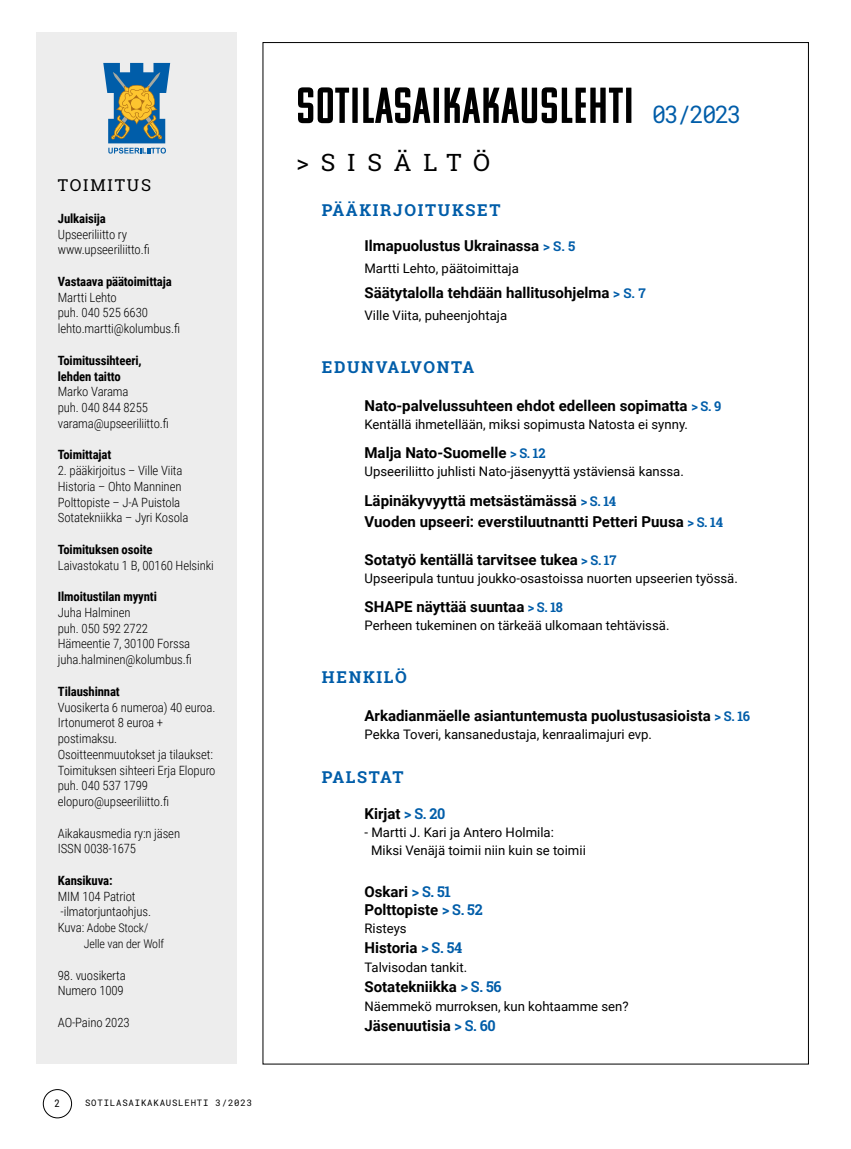
<style>
.page{position:relative;width:851px;height:1149px;background:#fff}
.page>*{position:absolute;margin:0;border:0;box-sizing:border-box;transform-origin:0 0}
.t1{font:24.3px "Roboto Mono";letter-spacing:-.06em;color:#005da9;scale:.96 1}
.t2{font:24px "Roboto Slab";letter-spacing:.5em;color:#000}
.t3{font:700 16.5px "Roboto Slab";letter-spacing:.1em;color:#005da9}
.t4{font:16.5px "Roboto Slab";letter-spacing:.11em;color:#000}
.t5{font:700 16.5px "Roboto Slab";letter-spacing:.065em;color:#005da9}
.t6{font:700 15px/21px "Roboto";color:#000}
.t7{font:13.2px/18px "Roboto";color:#000}
.t8{font:300 12.75px/15.8px "Roboto Condensed";letter-spacing:-.01em;color:#000}
.t9{font:700 12.75px/15.8px "Roboto Condensed";letter-spacing:-.01em;color:#000}
.t10{font:300 12px/15.8px "Roboto Condensed";letter-spacing:-.01em;color:#000}
.t11{font:10.5px "Roboto Condensed";color:#000}
.t12{font:9px "Roboto Mono";letter-spacing:.09em;color:#000}
.s1{font-size:12.75px}
.s2{font-family:"Roboto Slab";font-size:13.5px;color:#005da9}
.s3{font-family:"Roboto Slab";color:#005da9}
</style>
<div class="page">
<div style="left:37px;top:33px;width:200px;height:1030px;background:#ededed"></div>
<svg style="left:298px;top:87px;width:333px;height:36px"></svg>
<svg style="left:103px;top:63px;width:67px;height:90px"></svg>
<div style="left:43px;top:1088px;width:29px;height:29px;border:1px solid #000;border-radius:50%"></div>
<p class="t4" style="left:58px;top:174px;width:95px">TOIMITUS</p>
<p class="t9" style="left:58px;top:210px;width:50px">Julkaisija</p>
<p class="t8" style="left:58px;top:226px;width:93px">Upseeriliitto ry www.upseeriliitto.fi</p>
<p class="t9" style="left:58px;top:273px;width:115px">Vastaava päätoimittaja</p>
<p class="t8" style="left:58px;top:289px;width:124px">Martti Lehto<br>puh. 040 525 6630 lehto.martti@kolumbus.fi</p>
<p class="t9" style="left:58px;top:352px;width:85px">Toimitussihteeri, lehden taitto</p>
<p class="t8" style="left:58px;top:383px;width:112px">Marko Varama<br>puh. 040 844 8255 varama@upseeriliitto.fi</p>
<p class="t9" style="left:58px;top:446px;width:55px">Toimittajat</p>
<p class="t8" style="left:58px;top:462px;width:132px">2. pääkirjoitus – Ville Viita<br>Historia – Ohto Manninen<br>Polttopiste – J-A Puistola<br>Sotatekniikka – Jyri Kosola</p>
<p class="t9" style="left:58px;top:541px;width:96px">Toimituksen osoite</p>
<p class="t8" style="left:58px;top:556px;width:157px">Laivastokatu 1 B, 00160 Helsinki</p>
<p class="t9" style="left:58px;top:588px;width:101px">Ilmoitustilan myynti</p>
<p class="t8" style="left:58px;top:604px;width:135px">Juha Halminen<br>puh. 050 592 2722<br>Hämeentie 7, 30100 Forssa juha.halminen@kolumbus.fi</p>
<p class="t9" style="left:58px;top:682px;width:63px">Tilaushinnat</p>
<p class="t8" style="left:58px;top:698px;width:159px">Vuosikerta 6 numeroa) 40 euroa.<br>Irtonumerot 8 euroa + postimaksu.<br>Osoitteenmuutokset ja tilaukset:<br>Toimituksen sihteeri Erja Elopuro puh. 040 537 1799 elopuro@upseeriliitto.fi</p>
<p class="t8" style="left:58px;top:824px;width:124px">Aikakausmedia ry:n jäsen<br>ISSN 0038-1675</p>
<p class="t9" style="left:58px;top:871px;width:56px">Kansikuva:</p>
<p class="t8" style="left:58px;top:887px;width:95px">MIM 104 Patriot -ilmatorjuntaohjus.</p>
<p class="t10" style="left:84px;top:919px;width:82px;text-indent:-26px"><span class="s1">Kuva:</span> Adobe Stock/<br>Jelle van der Wolf</p>
<p class="t8" style="left:58px;top:966px;width:69px">98. vuosikerta<br>Numero 1009</p>
<p class="t8" style="left:58px;top:1013px;width:73px">AO-Paino 2023</p>
<p class="t11" style="left:54px;top:1095px;width:7px">2</p>
<p class="t12" style="left:85px;top:1096px;width:168px">SOTILASAIKAKAUSLEHTI 3/2023</p>
<h2 class="t2" style="left:296px;top:145px;width:195px">&gt;SISÄLTÖ</h2>
<h1 class="t1" style="left:652px;top:97px;width:95px">03/2023</h1>
<p class="t3" style="left:322px;top:199px;width:180px">PÄÄKIRJOITUKSET</p>
<p class="t6" style="left:364px;top:234px;width:212px">Ilmapuolustus Ukrainassa <span class="s2">&gt; S. 5</span></p>
<p class="t7" style="left:364px;top:259px;width:156px">Martti Lehto, päätoimittaja</p>
<p class="t6" style="left:364px;top:281px;width:282px">Säätytalolla tehdään hallitusohjelma <span class="s2">&gt; S. 7</span></p>
<p class="t7" style="left:364px;top:306px;width:144px">Ville Viita, puheenjohtaja</p>
<p class="t3" style="left:322px;top:356px;width:154px">EDUNVALVONTA</p>
<p class="t6" style="left:364px;top:394px;width:358px">Nato-palvelussuhteen ehdot edelleen sopimatta <span class="s2">&gt; S. 9</span></p>
<p class="t7" style="left:364px;top:414px;width:325px">Kentällä ihmetellään, miksi sopimusta Natosta ei synny.</p>
<p class="t6" style="left:364px;top:442px;width:182px">Malja Nato-Suomelle <span class="s2">&gt; S. 12</span></p>
<p class="t7" style="left:364px;top:462px;width:321px">Upseeriliitto juhlisti Nato-jäsenyyttä ystäviensä kanssa.</p>
<p class="t6" style="left:364px;top:489px;width:360px">Läpinäkyvyyttä metsästämässä <span class="s2">&gt; S. 14<br></span>Vuoden upseeri: everstiluutnantti Petteri Puusa <span class="s2">&gt; S. 14</span></p>
<p class="t6" style="left:364px;top:548px;width:253px">Sotatyö kentällä tarvitsee tukea <span class="s2">&gt; S. 17</span></p>
<p class="t7" style="left:364px;top:568px;width:375px">Upseeripula tuntuu joukko-osastoissa nuorten upseerien työssä.</p>
<p class="t6" style="left:364px;top:595px;width:200px">SHAPE näyttää suuntaa <span class="s2">&gt; S. 18</span></p>
<p class="t7" style="left:364px;top:615px;width:306px">Perheen tukeminen on tärkeää ulkomaan tehtävissä.</p>
<p class="t3" style="left:322px;top:665px;width:86px">HENKILÖ</p>
<p class="t6" style="left:364px;top:704px;width:387px">Arkadianmäelle asiantuntemusta puolustusasioista <span class="s2">&gt; S. 16</span></p>
<p class="t7" style="left:364px;top:724px;width:289px">Pekka Toveri, kansanedustaja, kenraalimajuri evp.</p>
<p class="t5" style="left:322px;top:765px;width:83px">PALSTAT</p>
<p class="t6" style="left:364px;top:802px;width:82px">Kirjat <span class="s3">&gt; S. 20</span></p>
<p class="t7" style="left:371px;top:822px;width:216px;text-indent:-7px">- Martti J. Kari ja Antero Holmila:<br>Miksi Venäjä toimii niin kuin se toimii</p>
<p class="t6" style="left:364px;top:881px;width:120px;line-height:18px">Oskari <span class="s3">&gt; S. 51<br></span>Polttopiste <span class="s3">&gt; S. 52</span></p>
<p class="t7" style="left:364px;top:918px;width:44px">Risteys</p>
<p class="t6" style="left:364px;top:935px;width:99px">Historia <span class="s3">&gt; S. 54</span></p>
<p class="t7" style="left:364px;top:957px;width:104px">Talvisodan tankit.</p>
<p class="t6" style="left:364px;top:974px;width:138px">Sotatekniikka <span class="s3">&gt; S. 56</span></p>
<p class="t7" style="left:364px;top:996px;width:265px">Näemmekö murroksen, kun kohtaamme sen?</p>
<p class="t6" style="left:364px;top:1013px;width:133px">Jäsenuutisia <span class="s3">&gt; S. 60</span></p>
</div>
